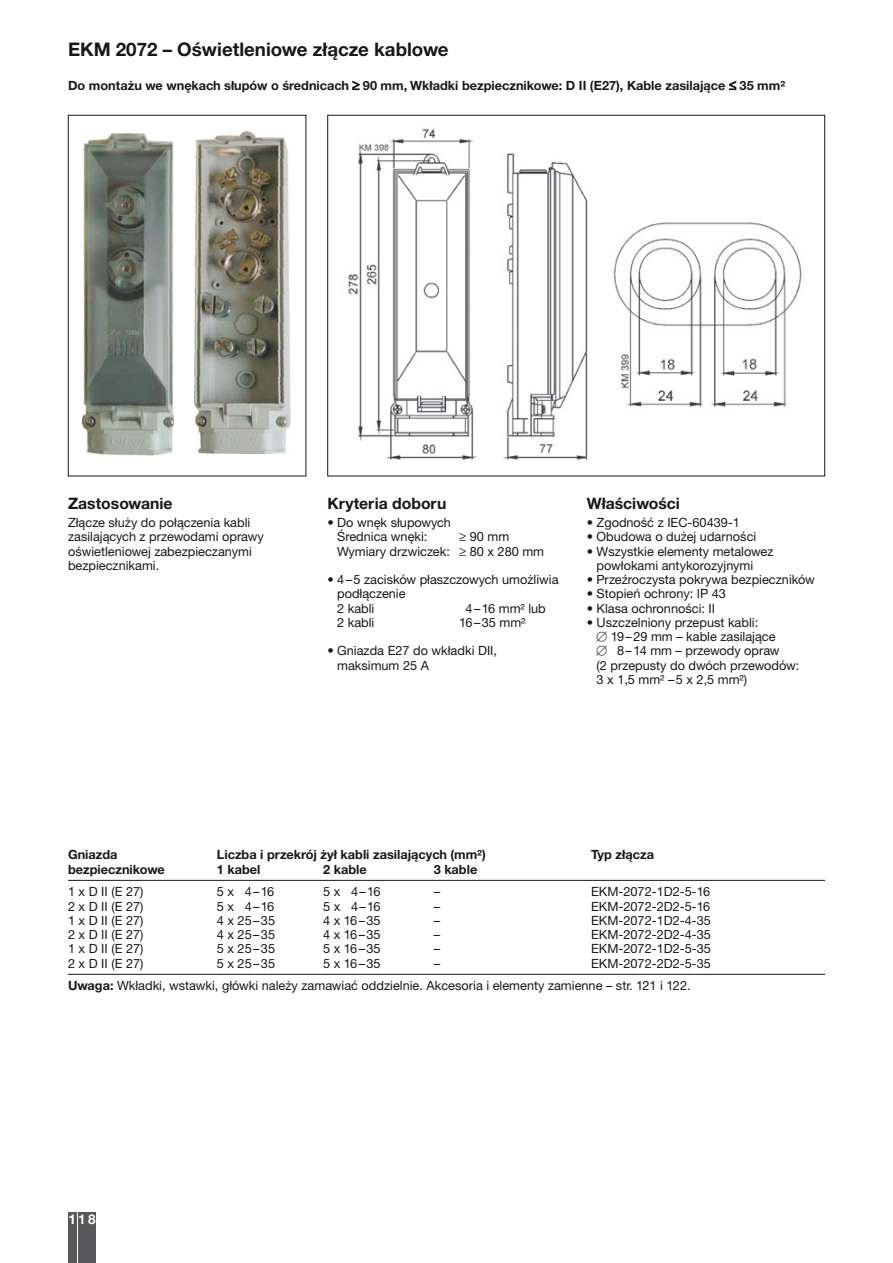
<style>
.page{position:relative;width:893px;height:1263px;background:#fff}
.page>*{position:absolute;margin:0;border:0;box-sizing:border-box;transform-origin:0 0}
.t1{font:700 18.75px "Helvetica Neue CE";color:#1a171b}
.t2{font:700 15.75px "Helvetica Neue CE";color:#1a171b}
.t3{font:700 13.5px "Helvetica Neue CE";color:#fff}
.t4{font:12.75px/14.2px "Helvetica Neue CE";color:#1a171b}
.t5{font:700 12.75px "Helvetica Neue CE";color:#1a171b}
.s1{color:#fff}
.s2{font-family:"Mathematical Pi One";color:#161519}
.s3{font-weight:700}
</style>
<div class="page">
<div style="left:68px;top:1212px;width:9px;height:51px;background:#58585a"></div>
<div style="left:78px;top:1212px;width:8px;height:51px;background:#58585a"></div>
<div style="left:88px;top:1212px;width:8px;height:51px;background:#58585a"></div>
<img style="left:82px;top:134px;width:91px;height:321px">
<div style="left:68px;top:115px;width:238px;height:361px;border:1px solid #161519"></div>
<img style="left:348px;top:128px;width:454px;height:332px">
<img style="left:194px;top:132px;width:96px;height:322px">
<hr style="left:68px;top:880px;width:757px;height:1px;background:#1a171b">
<hr style="left:68px;top:974px;width:757px;height:1px;background:#1a171b">
<h1 class="t1" style="left:68px;top:43px;width:382px">EKM 2072 – Oświetleniowe złącze kablowe</h1>
<p class="t5" style="left:68px;top:80px;width:718px">Do montażu we wnękach słupów o średnicach ≥ 90 mm, Wkładki bezpiecznikowe: D II (E27), Kable zasilające ≤ 35 mm²</p>
<p class="t2" style="left:68px;top:497px;width:106px">Zastosowanie</p>
<p class="t4" style="left:68px;top:517px;width:197px">Złącze służy do połączenia kabli zasilających z przewodami oprawy oświetleniowej zabezpieczanymi bezpiecznikami.</p>
<p class="t2" style="left:327px;top:497px;width:120px">Kryteria doboru</p>
<p class="t4" style="left:337px;top:517px;width:115px;text-indent:-10px">• Do wnęk słupowych<br>Średnica wnęki:</p>
<p class="t4" style="left:337px;top:531px;width:208px;text-indent:122px">≥ 90 mm<br>Wymiary drzwiczek: ≥ 80 x 280 mm</p>
<p class="t4" style="left:337px;top:574px;width:223px;text-indent:-10px">• 4–5 zacisków płaszczowych umożliwia podłączenie<br>2 kabli</p>
<p class="t4" style="left:459px;top:602px;width:88px"><span class="s1">–</span>4–16 mm² lub</p>
<p class="t4" style="left:337px;top:616px;width:39px">2 kabli</p>
<p class="t4" style="left:459px;top:616px;width:68px">16–35 mm²</p>
<p class="t4" style="left:337px;top:645px;width:161px;text-indent:-10px">• Gniazda E27 do wkładki DII, maksimum 25 A</p>
<p class="t2" style="left:587px;top:497px;width:95px">Właściwości</p>
<p class="t4" style="left:587px;top:517px;width:155px">• Zgodność z IEC-60439-1</p>
<p class="t4" style="left:587px;top:531px;width:171px">• Obudowa o dużej udarności</p>
<p class="t4" style="left:596px;top:545px;width:178px;text-indent:-10px">• Wszystkie elementy metalowez powłokami antykorozyjnymi</p>
<p class="t4" style="left:587px;top:574px;width:229px">• Przeźroczysta pokrywa bezpieczników</p>
<p class="t4" style="left:587px;top:588px;width:141px">• Stopień ochrony: IP 43</p>
<p class="t4" style="left:587px;top:602px;width:130px">• Klasa ochronności: II</p>
<p class="t4" style="left:587px;top:616px;width:173px">• Uszczelniony przepust kabli:</p>
<p class="t4" style="left:596px;top:631px;width:180px"><span class="s2">-</span> 19–29 mm – kable zasilające</p>
<p class="t4" style="left:596px;top:645px;width:204px"><span class="s2">-</span> <span class="s1">–</span>8–14 mm – przewody opraw<br>(2 przepusty do dwóch przewodów:<br>3 x 1,5 mm² –5 x 2,5 mm²)</p>
<p class="t5" style="left:68px;top:850px;width:51px">Gniazda</p>
<p class="t5" style="left:217px;top:850px;width:271px">Liczba i przekrój żył kabli zasilających (mm²)</p>
<p class="t5" style="left:591px;top:850px;width:64px">Typ złącza</p>
<p class="t5" style="left:68px;top:864px;width:98px">bezpiecznikowe</p>
<p class="t5" style="left:217px;top:864px;width:45px">1 kabel</p>
<p class="t5" style="left:323px;top:864px;width:45px">2 kable</p>
<p class="t5" style="left:433px;top:864px;width:45px">3 kable</p>
<p class="t4" style="left:68px;top:886px;width:77px">1 x D II (E 27)</p>
<p class="t4" style="left:217px;top:886px;width:59px">5 x 4–16</p>
<p class="t4" style="left:323px;top:886px;width:59px">5 x 4–16</p>
<p class="t4" style="left:434px;top:886px;width:8px">–</p>
<p class="t4" style="left:591px;top:886px;width:121px">EKM-2072-1D2-5-16</p>
<p class="t4" style="left:68px;top:900px;width:77px">2 x D II (E 27)</p>
<p class="t4" style="left:217px;top:900px;width:59px">5 x 4–16</p>
<p class="t4" style="left:323px;top:900px;width:59px">5 x 4–16</p>
<p class="t4" style="left:434px;top:900px;width:8px">–</p>
<p class="t4" style="left:591px;top:900px;width:121px">EKM-2072-2D2-5-16</p>
<p class="t4" style="left:68px;top:914px;width:77px">1 x D II (E 27)</p>
<p class="t4" style="left:217px;top:914px;width:60px">4 x 25–35</p>
<p class="t4" style="left:323px;top:914px;width:59px">4 x 16–35</p>
<p class="t4" style="left:434px;top:914px;width:8px">–</p>
<p class="t4" style="left:591px;top:914px;width:121px">EKM-2072-1D2-4-35</p>
<p class="t4" style="left:68px;top:928px;width:77px">2 x D II (E 27)</p>
<p class="t4" style="left:217px;top:928px;width:60px">4 x 25–35</p>
<p class="t4" style="left:323px;top:928px;width:59px">4 x 16–35</p>
<p class="t4" style="left:434px;top:928px;width:8px">–</p>
<p class="t4" style="left:591px;top:928px;width:121px">EKM-2072-2D2-4-35</p>
<p class="t4" style="left:68px;top:943px;width:77px">1 x D II (E 27)</p>
<p class="t4" style="left:217px;top:943px;width:60px">5 x 25–35</p>
<p class="t4" style="left:323px;top:943px;width:59px">5 x 16–35</p>
<p class="t4" style="left:434px;top:943px;width:8px">–</p>
<p class="t4" style="left:591px;top:943px;width:121px">EKM-2072-1D2-5-35</p>
<p class="t4" style="left:68px;top:957px;width:77px">2 x D II (E 27)</p>
<p class="t4" style="left:217px;top:957px;width:60px">5 x 25–35</p>
<p class="t4" style="left:323px;top:957px;width:59px">5 x 16–35</p>
<p class="t4" style="left:434px;top:957px;width:8px">–</p>
<p class="t4" style="left:68px;top:953px;width:644px;line-height:22.8px;text-indent:523px">EKM-2072-2D2-5-35<br><span class="s3">Uwaga:</span> Wkładki, wstawki, główki należy zamawiać oddzielnie. Akcesoria i elementy zamienne – str. 121 i 122.</p>
<p class="t3" style="left:69px;top:1215px;width:29px">118</p>
</div>
